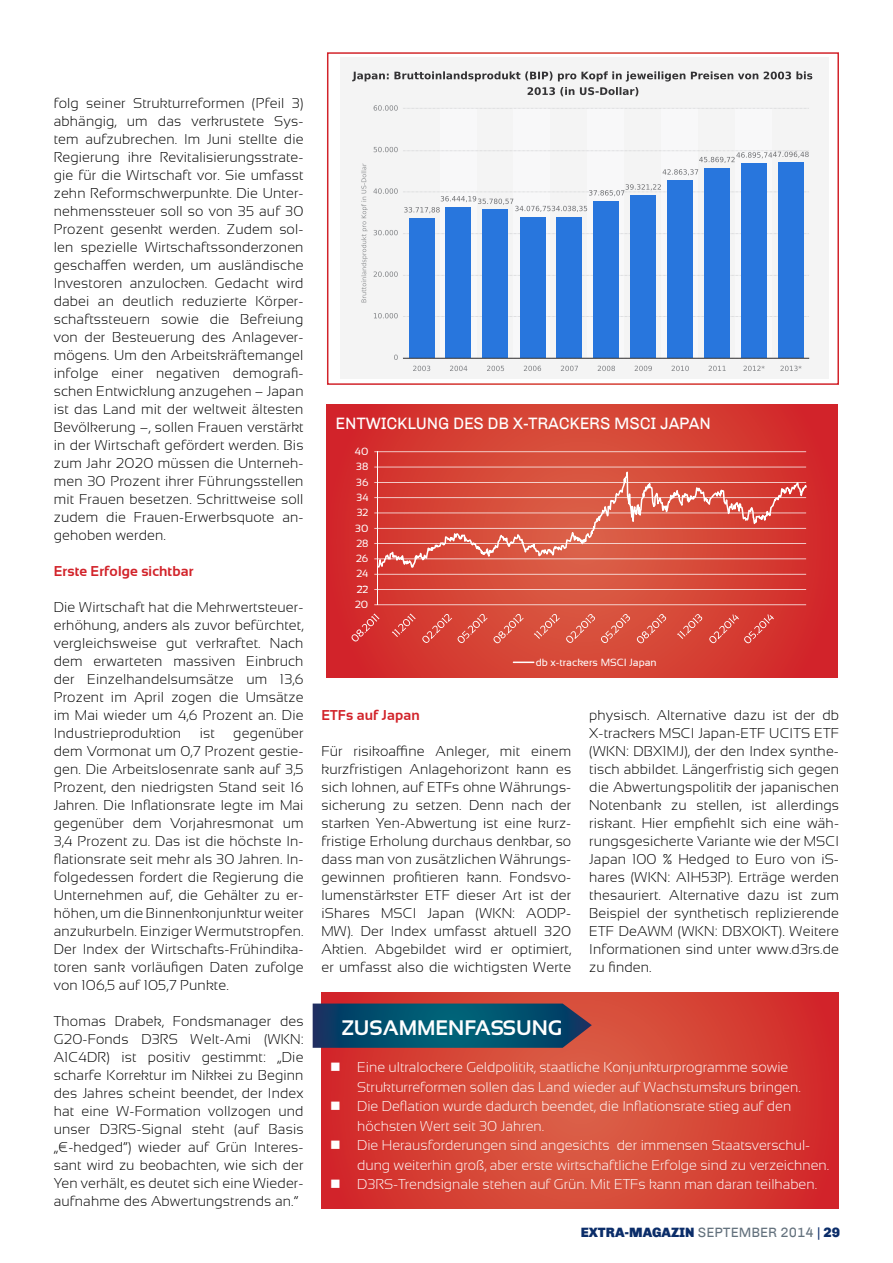
<style>
.page{position:relative;width:893px;height:1263px;background:#fff}
.page>*{position:absolute;margin:0;border:0;box-sizing:border-box;transform-origin:0 0}
.t1{font:700 21px "Sansation";color:#fff}
.t2{font:16.5px "Chivo";letter-spacing:-.01em;color:#fff}
.t3{font:300 14.25px/18px "Sansation";letter-spacing:.01em;color:#000;text-align:justify}
.t4{font:300 14.25px/19.5px "Sansation";color:#fff}
.t5{font:700 14.25px "Sansation";letter-spacing:.01em;color:#d2232a}
.t6{font:900 13.5px "Chivo";color:#0b2d69}
.t7{font:10.5px "Sansation";color:#fff}
.s1{font-weight:400;color:#63717d}
.s2{font-weight:400}
</style>
<div class="page">
<svg style="left:327px;top:405px;width:511px;height:273px;background:#d43b33"></svg>
<svg style="left:322px;top:993px;width:517px;height:215px;background:#d54236"></svg>
<svg style="left:313px;top:1003px;width:279px;height:45px;background:#104e6a"></svg>
<div style="left:327px;top:52px;width:512px;height:333px;border:2px solid #fff"></div>
<div style="left:340px;top:57px;width:489px;height:321px;background:#f4f4f4"></div>
<div style="left:440px;top:109px;width:36px;height:249px;background:#f8f8f9"></div>
<div style="left:514px;top:109px;width:36px;height:249px;background:#f8f8f9"></div>
<div style="left:587px;top:109px;width:37px;height:249px;background:#f8f8f9"></div>
<div style="left:661px;top:109px;width:37px;height:249px;background:#f8f8f9"></div>
<div style="left:735px;top:109px;width:37px;height:249px;background:#f8f8f9"></div>
<div style="left:409px;top:218px;width:25px;height:140px;background:#2876dd"></div>
<div style="left:445px;top:207px;width:26px;height:151px;background:#2876dd"></div>
<div style="left:483px;top:210px;width:25px;height:148px;background:#2876dd"></div>
<div style="left:520px;top:217px;width:25px;height:141px;background:#2876dd"></div>
<div style="left:556px;top:217px;width:26px;height:141px;background:#2876dd"></div>
<div style="left:594px;top:201px;width:25px;height:157px;background:#2876dd"></div>
<div style="left:630px;top:195px;width:26px;height:163px;background:#2876dd"></div>
<div style="left:667px;top:180px;width:26px;height:178px;background:#2876dd"></div>
<div style="left:704px;top:168px;width:25px;height:190px;background:#2876dd"></div>
<div style="left:741px;top:163px;width:26px;height:195px;background:#2876dd"></div>
<div style="left:778px;top:163px;width:25px;height:195px;background:#2876dd"></div>
<svg style="left:352px;top:71px;width:460px;height:25px"></svg>
<svg style="left:413px;top:366px;width:17px;height:5px"></svg>
<svg style="left:450px;top:366px;width:17px;height:5px"></svg>
<svg style="left:487px;top:366px;width:17px;height:5px"></svg>
<svg style="left:524px;top:366px;width:17px;height:5px"></svg>
<svg style="left:561px;top:366px;width:17px;height:5px"></svg>
<svg style="left:598px;top:366px;width:17px;height:5px"></svg>
<svg style="left:635px;top:366px;width:17px;height:5px"></svg>
<svg style="left:672px;top:366px;width:17px;height:5px"></svg>
<svg style="left:709px;top:366px;width:17px;height:5px"></svg>
<svg style="left:743px;top:366px;width:22px;height:5px"></svg>
<svg style="left:780px;top:366px;width:22px;height:5px"></svg>
<svg style="left:394px;top:355px;width:415px;height:5px"></svg>
<svg style="left:374px;top:313px;width:435px;height:5px"></svg>
<svg style="left:361px;top:147px;width:448px;height:155px"></svg>
<svg style="left:374px;top:105px;width:435px;height:6px"></svg>
<hr style="left:377px;top:451px;width:429px;height:1px;background:#fff">
<hr style="left:377px;top:574px;width:429px;height:1px;background:#fff">
<hr style="left:377px;top:452px;width:1px;height:135px;background:#fff">
<svg style="left:374px;top:467px;width:433px;height:101px;background:#da5a4b"></svg>
<hr style="left:377px;top:604px;width:429px;height:1px;background:#fff">
<hr style="left:377px;top:589px;width:429px;height:1px;background:#fff">
<hr style="left:377px;top:587px;width:429px;height:1px;background:#fff">
<svg style="left:374px;top:587px;width:4px;height:18px"></svg>
<svg style="left:351px;top:613px;width:28px;height:29px"></svg>
<svg style="left:392px;top:613px;width:24px;height:24px"></svg>
<svg style="left:422px;top:613px;width:102px;height:31px;background:#d95346"></svg>
<svg style="left:534px;top:613px;width:26px;height:26px"></svg>
<svg style="left:566px;top:614px;width:64px;height:30px;background:#db5f4d"></svg>
<svg style="left:636px;top:614px;width:30px;height:30px"></svg>
<svg style="left:677px;top:614px;width:25px;height:25px"></svg>
<svg style="left:709px;top:614px;width:65px;height:30px;background:#d84b42"></svg>
<hr style="left:513px;top:661px;width:21px;height:2px;background:#fff">
<svg style="left:331px;top:1063px;width:9px;height:8px"></svg>
<svg style="left:331px;top:1102px;width:9px;height:8px"></svg>
<svg style="left:331px;top:1141px;width:9px;height:8px"></svg>
<svg style="left:331px;top:1180px;width:9px;height:8px"></svg>
<p class="t3" style="left:54px;top:94px;width:251px">folg seiner Strukturreformen (Pfeil 3) abhängig, um das verkrustete Sys&shy;tem aufzubrechen. Im Juni stellte die Regierung ihre Revitalisierungsstrate&shy;gie für die Wirtschaft vor. Sie umfasst zehn Reformschwerpunkte. Die Unter&shy;nehmenssteuer soll so von 35 auf 30<br>Prozent gesenkt werden. Zudem sol&shy;len spezielle Wirtschaftssonderzonen geschaffen werden, um ausländische Investoren anzulocken. Gedacht wird dabei an deutlich reduzierte Körper&shy;schaftssteuern sowie die Befreiung von der Besteuerung des Anlagever&shy;mögens. Um den Arbeitskräftemangel infolge einer negativen demografi&shy;schen Entwicklung anzugehen – Japan ist das Land mit der weltweit ältesten Bevölkerung –, sollen Frauen verstärkt in der Wirtschaft gefördert werden. Bis zum Jahr 2020 müssen die Unterneh&shy;men 30 Prozent ihrer Führungsstellen mit Frauen besetzen. Schrittweise soll zudem die Frauen-Erwerbsquote an&shy;gehoben werden.</p>
<p class="t5" style="left:54px;top:563px;width:141px">Erste Erfolge sichtbar</p>
<p class="t3" style="left:54px;top:598px;width:251px">Die Wirtschaft hat die Mehrwertsteuer&shy;erhöhung, anders als zuvor befürchtet, vergleichsweise gut verkraftet. Nach dem erwarteten massiven Einbruch der Einzelhandelsumsätze um 13,6<br>Prozent im April zogen die Umsätze im Mai wieder um 4,6 Prozent an. Die Industrieproduktion</p>
<p class="t3" style="left:54px;top:724px;width:251px;text-indent:180px">gegenüber dem Vormonat um 0,7 Prozent gestie&shy;gen. Die Arbeitslosenrate sank auf 3,5<br>Prozent, den niedrigsten Stand seit 16<br>Jahren. Die Inflationsrate legte im Mai gegenüber dem Vorjahresmonat um 3,4 Prozent zu. Das ist die höchste In&shy;flationsrate seit mehr als 30 Jahren. In&shy;folgedessen fordert die Regierung die Unternehmen auf, die Gehälter zu er&shy;höhen, um die Binnenkonjunktur weiter anzukurbeln. Einziger Wermutstropfen.<br>Der Index der Wirtschafts-Frühindika&shy;toren sank vorläufigen Daten zufolge von 106,5 auf 105,7 Punkte.</p>
<p class="t3" style="left:54px;top:1012px;width:251px">Thomas Drabek, Fondsmanager des G20-Fonds D3RS Welt-Ami (WKN:<br>A1C4DR) ist positiv gestimmt: „Die scharfe Korrektur im Nikkei zu Beginn des Jahres scheint beendet, der Index hat eine W-Formation vollzogen und unser D3RS-Signal steht (auf Basis „€-hedged“) wieder auf Grün Interes&shy;sant wird zu beobachten, wie sich der Yen verhält, es deutet sich eine Wieder&shy;aufnahme des Abwertungstrends an.“</p>
<p class="t3" style="left:200px;top:724px;width:17px">ist</p>
<p class="t2" style="left:335px;top:414px;width:377px">ENTWICKLUNG DES DB X-TRACKERS MSCI JAPAN</p>
<p class="t7" style="left:355px;top:445px;width:15px">40</p>
<p class="t7" style="left:356px;top:461px;width:14px">38</p>
<p class="t7" style="left:356px;top:476px;width:14px">36</p>
<p class="t7" style="left:356px;top:491px;width:14px">34</p>
<p class="t7" style="left:357px;top:507px;width:13px">32</p>
<p class="t7" style="left:355px;top:522px;width:15px">30</p>
<p class="t7" style="left:356px;top:537px;width:14px">28</p>
<p class="t7" style="left:356px;top:553px;width:14px">26</p>
<p class="t7" style="left:356px;top:568px;width:13px">24</p>
<p class="t7" style="left:357px;top:583px;width:13px">22</p>
<p class="t7" style="left:355px;top:598px;width:15px">20</p>
<p class="t7" style="left:536px;top:656px;width:122px">db x-trackers MSCI Japan</p>
<p class="t5" style="left:321px;top:707px;width:100px">ETFs auf Japan</p>
<p class="t3" style="left:321px;top:742px;width:251px">Für risikoaffine Anleger, mit einem kurzfristigen Anlagehorizont kann es sich lohnen, auf ETFs ohne Währungs&shy;sicherung zu setzen. Denn nach der starken Yen-Abwertung ist eine kurz&shy;fristige Erholung durchaus denkbar, so dass man von zusätzlichen Währungs&shy;gewinnen profitieren kann. Fondsvo&shy;lumenstärkster ETF dieser Art ist der iShares MSCI Japan (WKN: A0DP-MW). Der Index umfasst aktuell 320<br>Aktien. Abgebildet wird er optimiert, er umfasst also die wichtigsten Werte</p>
<h1 class="t1" style="left:341px;top:1016px;width:223px">ZUSAMMENFASSUNG</h1>
<p class="t3" style="left:589px;top:706px;width:251px">physisch. Alternative dazu ist der db X-trackers MSCI Japan-ETF UCITS ETF (WKN: DBX1MJ), der den Index synthe&shy;tisch abbildet. Längerfristig sich gegen die Abwertungspolitik der japanischen Notenbank zu stellen, ist allerdings riskant. Hier empfiehlt sich eine wäh&shy;rungsgesicherte Variante wie der MSCI Japan 100 % Hedged to Euro von iS&shy;hares (WKN: A1H53P). Erträge werden thesauriert. Alternative dazu ist zum Beispiel der synthetisch replizierende ETF DeAWM (WKN: DBX0KT). Weitere Informationen sind unter www.d3rs.de zu finden.</p>
<p class="t4" style="left:357px;top:1057px;width:474px">Eine ultralockere Geldpolitik, staatliche Konjunkturprogramme sowie Strukturreformen sollen das Land wieder auf Wachstumskurs bringen.<br>Die Deflation wurde dadurch beendet, die Inflationsrate stieg auf den höchsten Wert seit 30 Jahren.<br>Die Herausforderungen sind angesichts der immensen Staatsverschul&shy;dung weiterhin groß, aber erste wirtschaftliche Erfolge sind zu verzeichnen.<br>D3RS-Trendsignale stehen auf Grün. Mit ETFs kann man daran teilhaben.</p>
<p class="t6" style="left:581px;top:1224px;width:261px">EXTRA-MAGAZIN <span class="s1">SEPTEMBER 2014</span> <span class="s2">|</span> 29</p>
</div>
